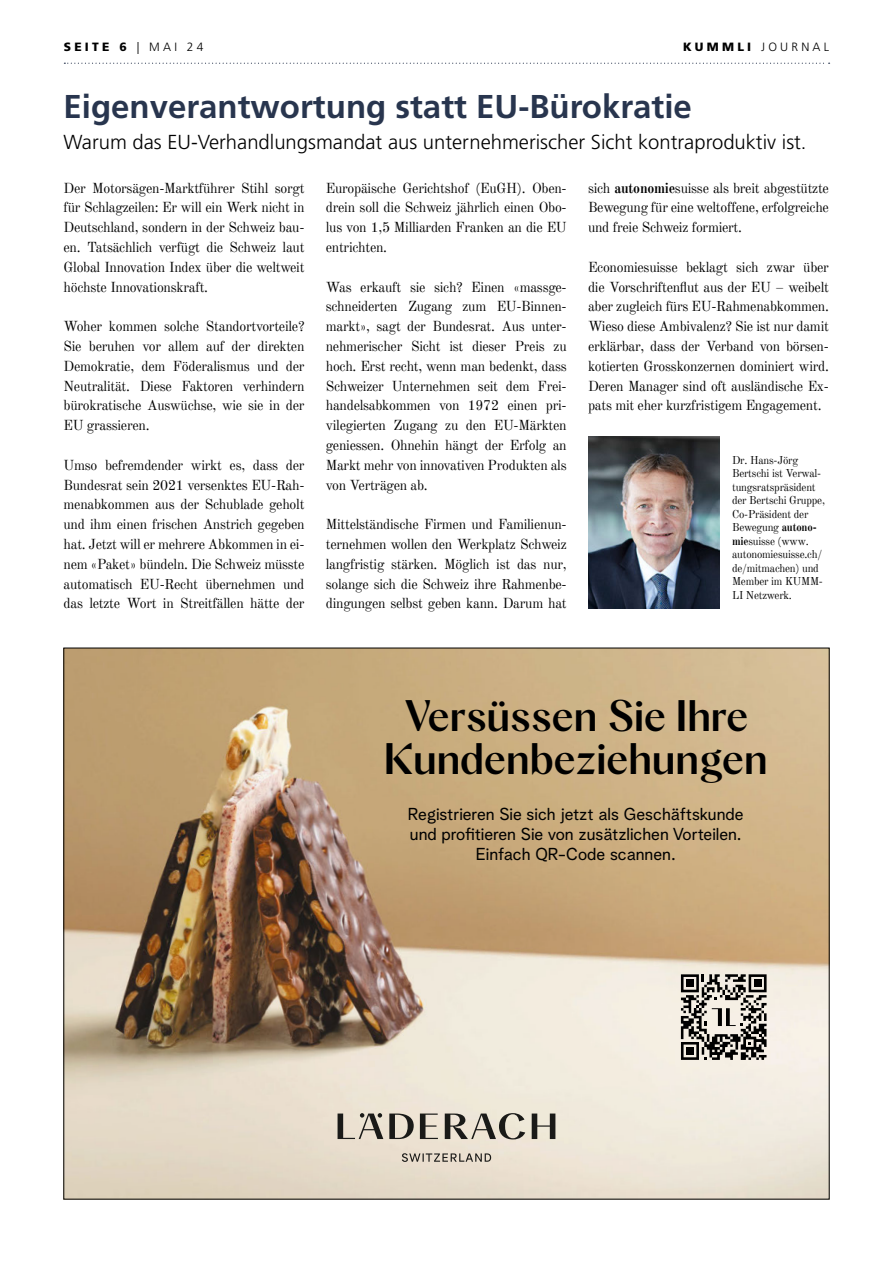
<style>
.page{position:relative;width:893px;height:1263px;background:#fff}
.page>*{position:absolute;margin:0;border:0;box-sizing:border-box;transform-origin:0 0}
.t1{font:500 43.2px/43.2px "Albra Sans Laderach";color:#000;text-align:center}
.t2{font:700 33px "Frutiger LT Std";color:#28354e}
.t3{font:300 20.25px "Frutiger LT Std";color:#000}
.t4{font:16.95px/20.1px "Albra Grotesk";color:#000;text-align:center}
.t5{font:14.25px/19.8px "Old Standard TT";letter-spacing:-.02em;color:#000;text-align:justify}
.t6{font:300 12px "Frutiger LT Std";letter-spacing:.27em;color:#000}
.t7{font:900 12px "Frutiger LT Std";letter-spacing:.27em;color:#000}
.t8{font:11.25px/13.5px "Old Standard TT";letter-spacing:-.02em;color:#000;scale:.96 1}
.s1{font-weight:300}
.s2{font-weight:900}
.s3{font-weight:700}
</style>
<div class="page">
<svg style="left:64px;top:63px;width:766px;height:1px"></svg>
<img style="left:66px;top:650px;width:761px;height:547px">
<svg style="left:681px;top:974px;width:86px;height:86px"></svg>
<hr style="left:722px;top:1008px;width:3px;height:18px;background:#fff">
<svg style="left:338px;top:1113px;width:217px;height:49px"></svg>
<img style="left:588px;top:436px;width:131px;height:172px">
<p class="t7" style="left:64px;top:40px;width:141px">SEITE 6 <span class="s1">| MAI 24</span></p>
<p class="t6" style="left:683px;top:40px;width:148px"><span class="s2">KUMMLI</span> JOURNAL</p>
<h2 class="t2" style="left:64px;top:87px;width:630px">Eigenverantwortung statt EU-Bürokratie</h2>
<h3 class="t3" style="left:64px;top:131px;width:744px">Warum das EU-Verhandlungsmandat aus unternehmerischer Sicht kontraproduktiv ist.</h3>
<p class="t5" style="left:64px;top:177px;width:242px">Der Motorsägen-Marktführer Stihl sorgt für Schlagzeilen: Er will ein Werk nicht in Deutschland, sondern in der Schweiz bau&shy;en. Tatsächlich verfügt die Schweiz laut Global Innovation Index über die weltweit höchste Innovationskraft.</p>
<p class="t5" style="left:64px;top:315px;width:242px">Woher kommen solche Standortvorteile?<br>Sie beruhen vor allem auf der direkten Demokratie, dem Föderalismus und der Neutralität. Diese Faktoren verhindern bürokratische Auswüchse, wie sie in der EU grassieren.</p>
<p class="t5" style="left:64px;top:454px;width:242px">Umso befremdender wirkt es, dass der Bundesrat sein 2021 versenktes EU-Rah&shy;menabkommen aus der Schublade geholt und ihm einen frischen Anstrich gegeben hat. Jetzt will er mehrere Abkommen in ei&shy;nem «Paket» bündeln. Die Schweiz müsste automatisch EU-Recht übernehmen und das letzte Wort in Streitfällen hätte der</p>
<p class="t5" style="left:326px;top:177px;width:242px">Europäische Gerichtshof (EuGH). Oben&shy;drein soll die Schweiz jährlich einen Obo&shy;lus von 1,5 Milliarden Franken an die EU entrichten.</p>
<p class="t5" style="left:326px;top:276px;width:242px">Was erkauft sie sich? Einen «massge&shy;schneiderten Zugang zum EU-Binnen&shy;markt», sagt der Bundesrat. Aus unter&shy;nehmerischer Sicht ist dieser Preis zu hoch. Erst recht, wenn man bedenkt, dass Schweizer Unternehmen seit dem Frei&shy;handelsabkommen von 1972 einen pri&shy;vilegierten Zugang zu den EU-Märkten geniessen. Ohnehin hängt der Erfolg an Markt mehr von innovativen Produkten als von Verträgen ab.</p>
<p class="t5" style="left:326px;top:513px;width:242px">Mittelständische Firmen und Familienun&shy;ternehmen wollen den Werkplatz Schweiz langfristig stärken. Möglich ist das nur, solange sich die Schweiz ihre Rahmenbe&shy;dingungen selbst geben kann. Darum hat</p>
<p class="t5" style="left:588px;top:177px;width:242px">sich <span class="s3">autonomie</span>suisse als breit abgestützte Bewegung für eine weltoffene, erfolgreiche und freie Schweiz formiert.</p>
<p class="t5" style="left:588px;top:256px;width:242px">Economiesuisse beklagt sich zwar über die Vorschriftenflut aus der EU – weibelt aber zugleich fürs EU-Rahmenabkommen.<br>Wieso diese Ambivalenz? Sie ist nur damit erklärbar, dass der Verband von börsen&shy;kotierten Grosskonzernen dominiert wird.<br>Deren Manager sind oft ausländische Ex&shy;pats mit eher kurzfristigem Engagement.</p>
<p class="t8" style="left:732px;top:452px;width:98px">Dr. Hans-Jörg<br>Bertschi ist Verwal&shy;tungsratspräsident der Bertschi Gruppe,<br>Co-Präsident der<br>Bewegung <span class="s3">autono&shy;mie</span>suisse (www. autonomiesuisse.ch/ de/mitmachen) und<br>Member im KUMM-<br>LI Netzwerk.</p>
<h1 class="t1" style="left:384px;top:691px;width:385px">Versüssen Sie Ihre<br>Kundenbeziehungen</h1>
<p class="t4" style="left:408px;top:802px;width:337px">Registrieren Sie sich jetzt als Geschäftskunde und profitieren Sie von zusätzlichen Vorteilen.<br>Einfach QR-Code scannen.</p>
</div>
